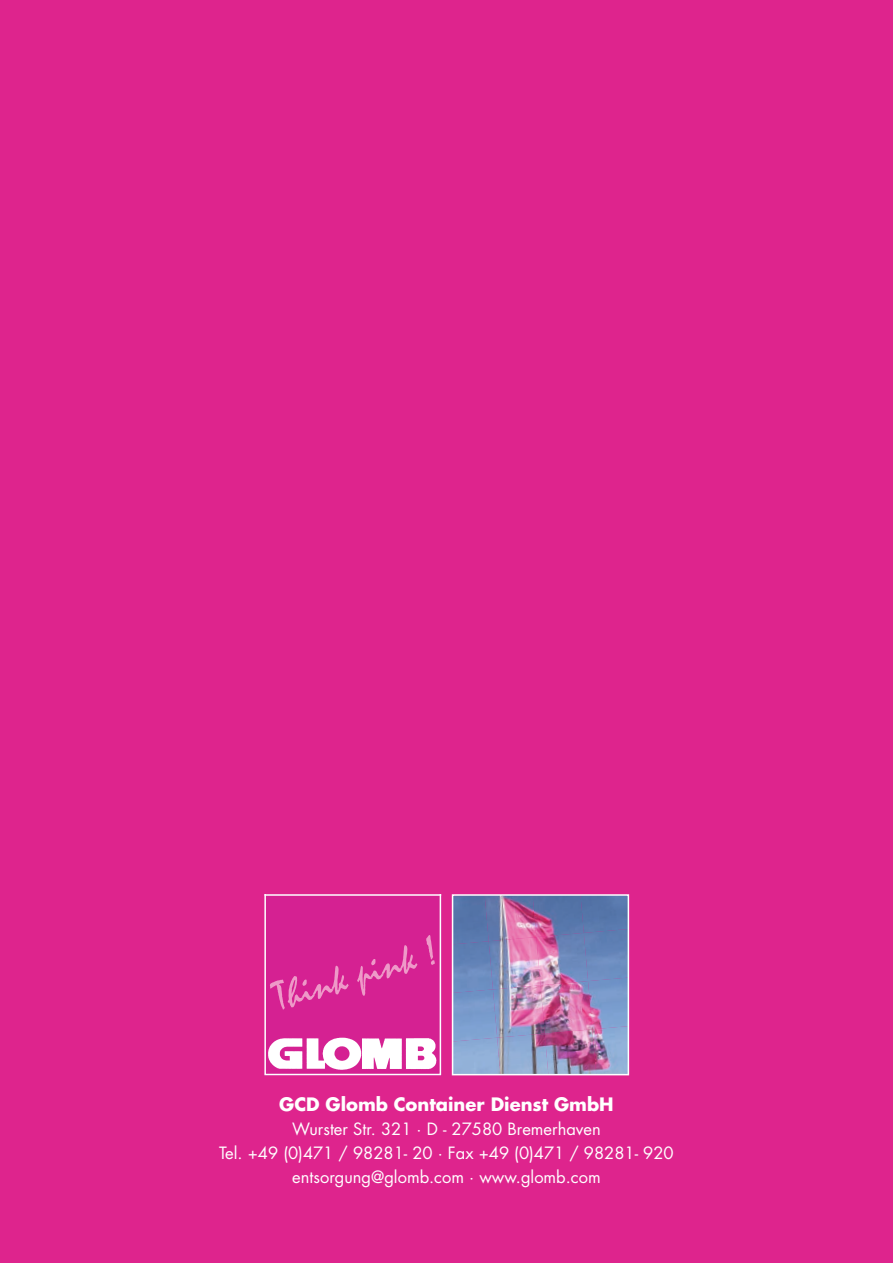
<style>
.page{position:relative;width:893px;height:1263px;background:#de248d}
.page>*{position:absolute;margin:0;border:0;box-sizing:border-box;transform-origin:0 0}
.t1{font:41.55px "Mistral";color:#ee99c8}
.t2{font:700 18px "Futura LT Pro";color:#fff}
.t3{font:16.5px/24px "Futura Std";color:#fff;text-align:center}
</style>
<div class="page">
<img style="left:455px;top:897px;width:30px;height:44px">
<img style="left:485px;top:897px;width:48px;height:44px">
<img style="left:533px;top:897px;width:47px;height:40px">
<img style="left:580px;top:897px;width:46px;height:36px">
<img style="left:455px;top:941px;width:34px;height:48px">
<img style="left:489px;top:937px;width:47px;height:52px">
<img style="left:536px;top:933px;width:48px;height:52px">
<img style="left:584px;top:929px;width:42px;height:52px">
<img style="left:455px;top:989px;width:38px;height:48px">
<img style="left:493px;top:985px;width:47px;height:52px">
<img style="left:540px;top:981px;width:48px;height:52px">
<img style="left:588px;top:977px;width:38px;height:52px">
<img style="left:455px;top:1037px;width:42px;height:35px">
<img style="left:497px;top:1033px;width:48px;height:39px">
<img style="left:545px;top:1029px;width:47px;height:43px">
<img style="left:592px;top:1026px;width:34px;height:46px">
<div style="left:452px;top:894px;width:177px;height:181px;border:2px solid #fff"></div>
<div style="left:264px;top:894px;width:177px;height:181px;background:#d52192"></div>
<img style="left:267px;top:1035px;width:170px;height:38px">
<hr style="left:265px;top:894px;width:176px;height:2px;background:#fff">
<h1 class="t1" style="left:268px;top:975px;width:170px;rotate:-17deg">Think pink !</h1>
<p class="t2" style="left:279px;top:1090px;width:336px">GCD Glomb Container Dienst GmbH</p>
<p class="t3" style="left:219px;top:1117px;width:456px">Wurster Str. 321 · D - 27580 Bremerhaven<br>Tel. +49 (0)471 / 98281- 20 · Fax +49 (0)471 / 98281- 920 entsorgung@glomb.com · www.glomb.com</p>
</div>
